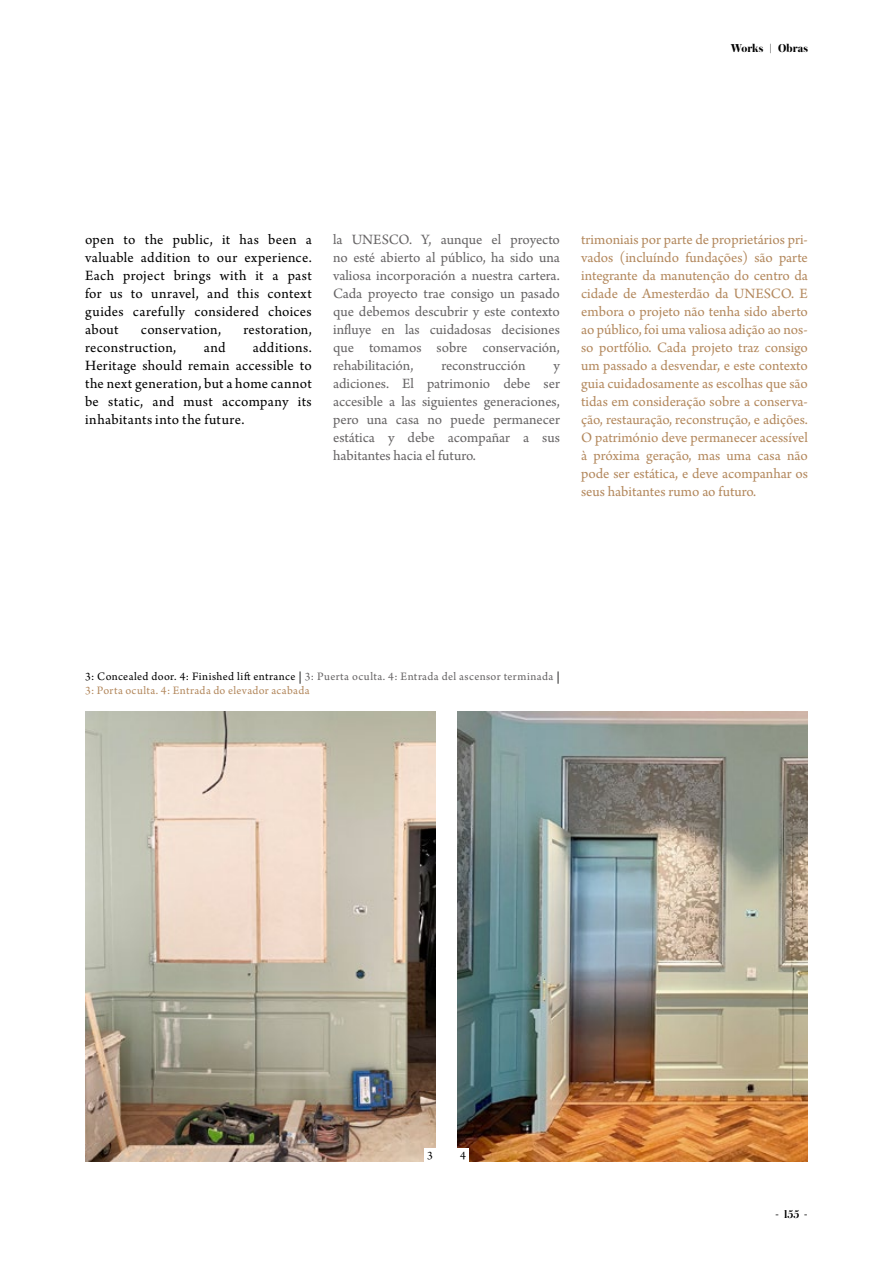
<style>
.page{position:relative;width:893px;height:1263px;background:#fff}
.page>*{position:absolute;margin:0;border:0;box-sizing:border-box;transform-origin:0 0}
.t1{font:15px/18px "Arno Pro";letter-spacing:-.005em;color:#b3885d;text-align:justify}
.t2{font:15px/18px "Arno Pro";letter-spacing:-.005em;color:#666465;text-align:justify}
.t3{font:15px/18px "Arno Pro";letter-spacing:.02em;color:#000;text-align:justify}
.t4{font:12px/13.5px "Arno Pro";letter-spacing:.03em;color:#666465}
.t5{font:700 12px "Austin";letter-spacing:.01em;color:#000}
.t6{font:500 12px "Austin";color:#000}
.t7{font:12px "Arno Pro";color:#000}
.s1{color:#000}
.s2{color:#b3885d}
</style>
<div class="page">
<img style="left:457px;top:712px;width:351px;height:450px">
<img style="left:85px;top:712px;width:350px;height:450px">
<div style="left:424px;top:1148px;width:12px;height:14px;background:#fff"></div>
<div style="left:457px;top:1148px;width:12px;height:14px;background:#fff"></div>
<p class="t5" style="left:731px;top:40px;width:79px">Works | Obras</p>
<p class="t3" style="left:85px;top:231px;width:228px">open to the public, it has been a valuable addition to our experience.<br>Each project brings with it a past for us to unravel, and this context guides carefully considered choices about</p>
<p class="t3" style="left:141px;top:321px;width:82px">conservation,</p>
<p class="t3" style="left:244px;top:321px;width:70px">restoration,</p>
<p class="t3" style="left:85px;top:339px;width:93px">reconstruction,</p>
<p class="t3" style="left:204px;top:339px;width:23px">and</p>
<p class="t3" style="left:85px;top:339px;width:228px;text-indent:168px">additions.<br>Heritage should remain accessible to the next generation, but a home cannot be static, and must accompany its inhabitants into the future.</p>
<p class="t2" style="left:333px;top:231px;width:228px">la UNESCO. Y, aunque el proyecto no esté abierto al público, ha sido una valiosa incorporación a nuestra cartera.<br>Cada proyecto trae consigo un pasado que debemos descubrir y este contexto influye en las cuidadosas decisiones que tomamos sobre conservación, rehabilitación,</p>
<p class="t2" style="left:441px;top:357px;width:86px">reconstrucción</p>
<p class="t2" style="left:333px;top:357px;width:228px;text-indent:220px">y adiciones. El patrimonio debe ser accesible a las siguientes generaciones, pero una casa no puede permanecer estática y debe acompañar a sus habitantes hacia el futuro.</p>
<p class="t1" style="left:581px;top:231px;width:228px">trimoniais por parte de proprietários pri&shy;vados (incluíndo fundações) são parte integrante da manutenção do centro da cidade de Amesterdão da UNESCO. E embora o projeto não tenha sido aberto ao público, foi uma valiosa adição ao nos&shy;so portfólio. Cada projeto traz consigo um passado a desvendar, e este contexto guia cuidadosamente as escolhas que são tidas em consideração sobre a conserva&shy;ção, restauração, reconstrução, e adições.<br>O património deve permanecer acessível à próxima geração, mas uma casa não pode ser estática, e deve acompanhar os seus habitantes rumo ao futuro.</p>
<p class="t4" style="left:85px;top:671px;width:476px"><span class="s1">3: Concealed door. 4: Finished lift entrance |</span> 3: Puerta oculta. 4: Entrada del ascensor terminada <span class="s1">|<br></span><span class="s2">3: Porta oculta. 4: Entrada do elevador acabada</span></p>
<p class="t7" style="left:427px;top:1148px;width:7px">3</p>
<p class="t7" style="left:460px;top:1148px;width:7px">4</p>
<p class="t6" style="left:775px;top:1206px;width:34px">- 155 -</p>
</div>
